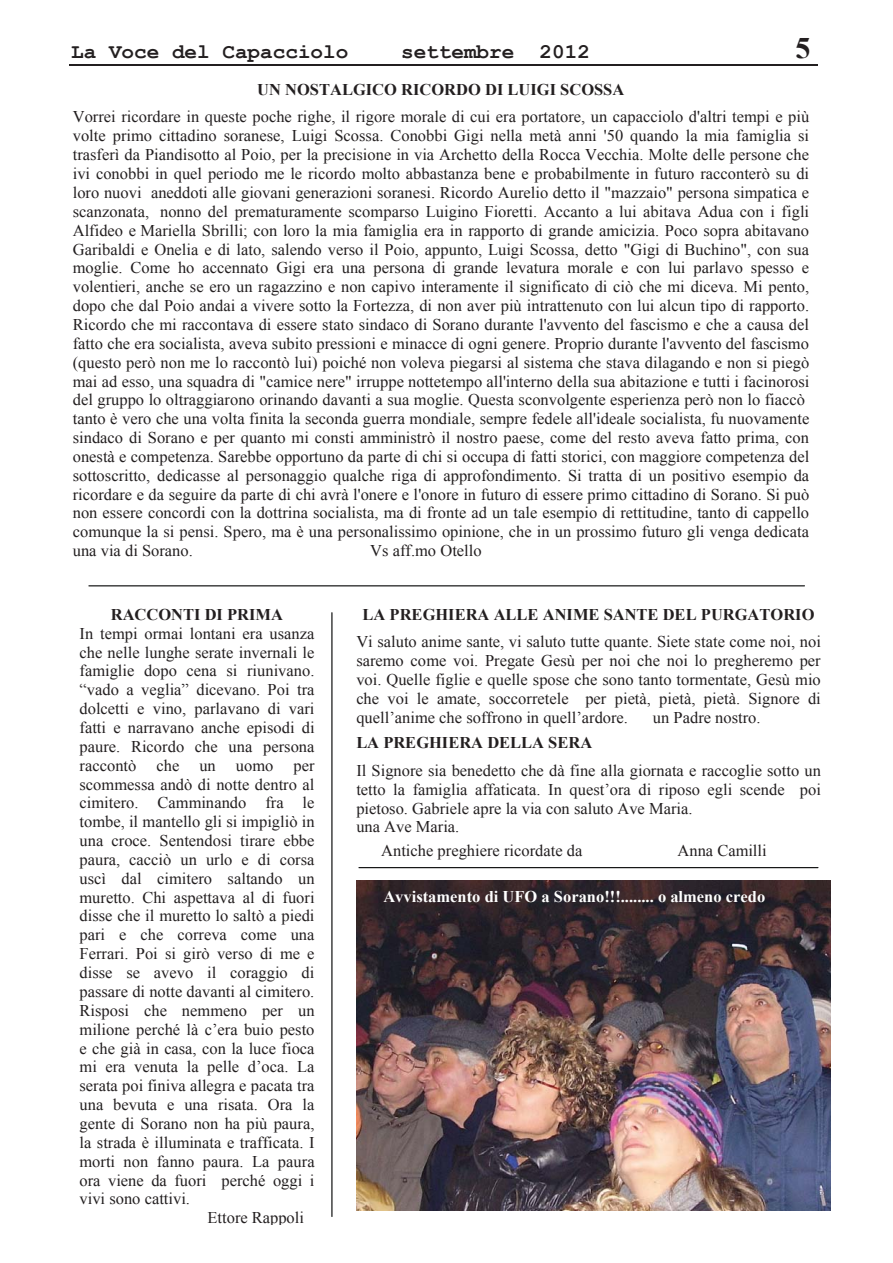
<style>
.page{position:relative;width:893px;height:1263px;background:#fff}
.page>*{position:absolute;margin:0;border:0;box-sizing:border-box;transform-origin:0 0}
.t1{font:700 29.85px "Times New Roman";color:#231f20}
.t2{font:700 20.85px "Courier New";color:#231f20}
.t3{font:16.35px/18.9px "Times New Roman";color:#231f20}
.t4{font:700 16.35px "Times New Roman";color:#231f20}
.t5{font:700 16.35px "Times New Roman";color:#fff}
</style>
<div class="page">
<hr style="left:69px;top:64px;width:749px;height:1px;background:#231f20">
<img style="left:356px;top:881px;width:474px;height:330px">
<hr style="left:89px;top:585px;width:715px;height:1px;background:#010202">
<hr style="left:331px;top:613px;width:1px;height:604px;background:#010202">
<hr style="left:359px;top:867px;width:459px;height:1px;background:#010202">
<p class="t2" style="left:71px;top:40px;width:279px">La Voce del Capacciolo</p>
<p class="t2" style="left:401px;top:40px;width:190px">settembre 2012</p>
<h1 class="t1" style="left:795px;top:31px;width:16px">5</h1>
<p class="t4" style="left:257px;top:81px;width:369px">UN NOSTALGICO RICORDO DI LUIGI SCOSSA</p>
<p class="t3" style="left:73px;top:107px;width:738px">Vorrei ricordare in queste poche righe, il rigore morale di cui era portatore, un capacciolo d'altri tempi e più volte primo cittadino soranese, Luigi Scossa. Conobbi Gigi nella metà anni '50 quando la mia famiglia si trasferì da Piandisotto al Poio, per la precisione in via Archetto della Rocca Vecchia. Molte delle persone che ivi conobbi in quel periodo me le ricordo molto abbastanza bene e probabilmente in futuro racconterò su di loro nuovi aneddoti alle giovani generazioni soranesi. Ricordo Aurelio detto il "mazzaio" persona simpatica e scanzonata, nonno del prematuramente scomparso Luigino Fioretti. Accanto a lui abitava Adua con i figli Alfideo e Mariella Sbrilli; con loro la mia famiglia era in rapporto di grande amicizia. Poco sopra abitavano Garibaldi e Onelia e di lato, salendo verso il Poio, appunto, Luigi Scossa, detto "Gigi di Buchino", con sua moglie. Come ho accennato Gigi era una persona di grande levatura morale e con lui parlavo spesso e volentieri, anche se ero un ragazzino e non capivo interamente il significato di ciò che mi diceva. Mi pento, dopo che dal Poio andai a vivere sotto la Fortezza, di non aver più intrattenuto con lui alcun tipo di rapporto.<br>Ricordo che mi raccontava di essere stato sindaco di Sorano durante l'avvento del fascismo e che a causa del fatto che era socialista, aveva subito pressioni e minacce di ogni genere. Proprio durante l'avvento del fascismo (questo però non me lo raccontò lui) poiché non voleva piegarsi al sistema che stava dilagando e non si piegò mai ad esso, una squadra di "camice nere" irruppe nottetempo all'interno della sua abitazione e tutti i facinorosi del gruppo lo oltraggiarono orinando davanti a sua moglie. Questa sconvolgente esperienza però non lo fiaccò tanto è vero che una volta finita la seconda guerra mondiale, sempre fedele all'ideale socialista, fu nuovamente sindaco di Sorano e per quanto mi consti amministrò il nostro paese, come del resto aveva fatto prima, con onestà e competenza. Sarebbe opportuno da parte di chi si occupa di fatti storici, con maggiore competenza del sottoscritto, dedicasse al personaggio qualche riga di approfondimento. Si tratta di un positivo esempio da ricordare e da seguire da parte di chi avrà l'onere e l'onore in futuro di essere primo cittadino di Sorano. Si può non essere concordi con la dottrina socialista, ma di fronte ad un tale esempio di rettitudine, tanto di cappello comunque la si pensi. Spero, ma è una personalissimo opinione, che in un prossimo futuro gli venga dedicata una via di Sorano.</p>
<p class="t3" style="left:370px;top:541px;width:113px">Vs aff.mo Otello</p>
<p class="t4" style="left:111px;top:605px;width:174px">RACCONTI DI PRIMA</p>
<p class="t3" style="left:80px;top:624px;width:236px">In tempi ormai lontani era usanza</p>
<p class="t3" style="left:80px;top:643px;width:236px">che nelle lunghe serate invernali le</p>
<p class="t3" style="left:80px;top:661px;width:236px">famiglie dopo cena si riunivano.</p>
<p class="t3" style="left:80px;top:680px;width:236px">“vado a veglia” dicevano. Poi tra</p>
<p class="t3" style="left:80px;top:699px;width:236px">dolcetti e vino, parlavano di vari</p>
<p class="t3" style="left:80px;top:718px;width:237px">fatti e narravano anche episodi di</p>
<p class="t3" style="left:80px;top:737px;width:236px">paure. Ricordo che una persona</p>
<p class="t3" style="left:80px;top:756px;width:237px">raccontò che un uomo per</p>
<p class="t3" style="left:80px;top:775px;width:236px">scommessa andò di notte dentro al</p>
<p class="t3" style="left:80px;top:793px;width:236px">cimitero. Camminando fra le</p>
<p class="t3" style="left:80px;top:812px;width:237px">tombe, il mantello gli si impigliò in</p>
<p class="t3" style="left:80px;top:831px;width:236px">una croce. Sentendosi tirare ebbe</p>
<p class="t3" style="left:80px;top:850px;width:236px">paura, cacciò un urlo e di corsa</p>
<p class="t3" style="left:80px;top:869px;width:237px">uscì dal cimitero saltando un</p>
<p class="t3" style="left:80px;top:888px;width:237px">muretto. Chi aspettava al di fuori</p>
<p class="t3" style="left:80px;top:907px;width:236px">disse che il muretto lo saltò a piedi</p>
<p class="t3" style="left:80px;top:925px;width:236px">pari e che correva come una</p>
<p class="t3" style="left:80px;top:944px;width:237px">Ferrari. Poi si girò verso di me e</p>
<p class="t3" style="left:80px;top:963px;width:236px">disse se avevo il coraggio di</p>
<p class="t3" style="left:80px;top:982px;width:236px">passare di notte davanti al cimitero.</p>
<p class="t3" style="left:80px;top:1001px;width:236px">Risposi che nemmeno per un</p>
<p class="t3" style="left:80px;top:1020px;width:236px">milione perché là c’era buio pesto</p>
<p class="t3" style="left:80px;top:1039px;width:237px">e che già in casa, con la luce fioca</p>
<p class="t3" style="left:80px;top:1057px;width:236px">mi era venuta la pelle d’oca. La</p>
<p class="t3" style="left:80px;top:1076px;width:237px">serata poi finiva allegra e pacata tra</p>
<p class="t3" style="left:80px;top:1095px;width:236px">una bevuta e una risata. Ora la</p>
<p class="t3" style="left:80px;top:1114px;width:236px">gente di Sorano non ha più paura,</p>
<p class="t3" style="left:80px;top:1133px;width:236px">la strada è illuminata e trafficata. I</p>
<p class="t3" style="left:80px;top:1152px;width:237px">morti non fanno paura. La paura</p>
<p class="t3" style="left:80px;top:1171px;width:236px">ora viene da fuori perché oggi i</p>
<p class="t3" style="left:80px;top:1189px;width:112px">vivi sono cattivi.</p>
<p class="t3" style="left:207px;top:1208px;width:98px">Ettore Rappoli</p>
<p class="t4" style="left:363px;top:605px;width:453px">LA PREGHIERA ALLE ANIME SANTE DEL PURGATORIO</p>
<p class="t3" style="left:356px;top:632px;width:466px;text-align:justify">Vi saluto anime sante, vi saluto tutte quante. Siete state come noi, noi saremo come voi. Pregate Gesù per noi che noi lo pregheremo per voi. Quelle figlie e quelle spose che sono tanto tormentate, Gesù mio che voi le amate, soccorretele per pietà, pietà, pietà. Signore di quell’anime che soffrono in quell’ardore.</p>
<p class="t3" style="left:653px;top:708px;width:109px">un Padre nostro.</p>
<p class="t4" style="left:356px;top:734px;width:237px">LA PREGHIERA DELLA SERA</p>
<p class="t3" style="left:356px;top:761px;width:466px">Il Signore sia benedetto che dà fine alla giornata e raccoglie sotto un tetto la famiglia affaticata. In quest’ora di riposo egli scende poi pietoso. Gabriele apre la via con saluto Ave Maria.<br>una Ave Maria.</p>
<p class="t3" style="left:381px;top:842px;width:203px">Antiche preghiere ricordate da</p>
<p class="t3" style="left:677px;top:842px;width:91px">Anna Camilli</p>
<p class="t5" style="left:383px;top:887px;width:383px">Avvistamento di UFO a Sorano!!!........ o almeno credo</p>
</div>
